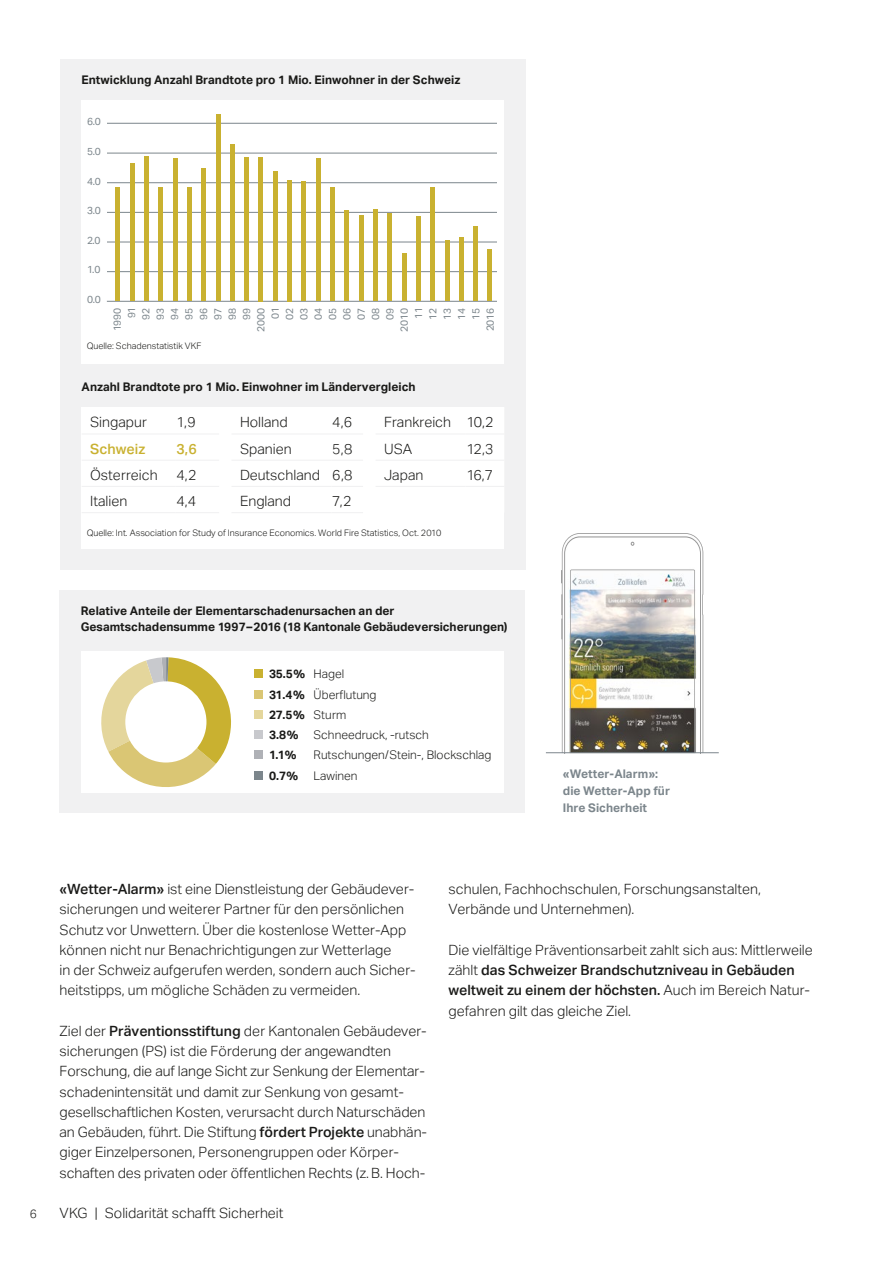
<style>
.page{position:relative;width:893px;height:1263px;background:#fff}
.page>*{position:absolute;margin:0;border:0;box-sizing:border-box;transform-origin:0 0}
.t1{font:300 14.25px/20.2px "Aktiv Grotesk";color:#1a1a18}
.t2{font:500 14.25px "Aktiv Grotesk";color:#c9b130}
.t3{font:700 12px/16.5px "Aktiv Grotesk";color:#1a1a18}
.t4{font:300 12px/20.2px "Aktiv Grotesk";color:#1a1a18}
.t5{font:700 12px/17.2px "Aktiv Grotesk";color:#7c868c}
.t6{font:10.2px/14.4px "Aktiv Grotesk";letter-spacing:-.045em;color:#7c868c;text-align:right}
.t7{font:300 9px "Aktiv Grotesk";color:#1a1a18}
.s1{font-weight:700}
.s2{font-weight:500}
</style>
<div class="page">
<div style="left:60px;top:590px;width:465px;height:223px;background:#f1f1f2"></div>
<div style="left:81px;top:651px;width:422px;height:142px;background:#fff"></div>
<div style="left:254px;top:669px;width:9px;height:9px;background:#c9b130"></div>
<div style="left:254px;top:690px;width:9px;height:9px;background:#dac674"></div>
<div style="left:254px;top:710px;width:9px;height:9px;background:#e4d69c"></div>
<div style="left:254px;top:730px;width:9px;height:9px;background:#c8c9cd"></div>
<div style="left:254px;top:750px;width:9px;height:9px;background:#afb1b6"></div>
<div style="left:254px;top:771px;width:9px;height:9px;background:#7c868c"></div>
<svg style="left:101px;top:657px;width:130px;height:130px"></svg>
<div style="left:125px;top:681px;width:81px;height:81px;background:#fff;border-radius:50%"></div>
<div style="left:60px;top:60px;width:465px;height:510px;background:#f1f1f2"></div>
<div style="left:82px;top:407px;width:422px;height:142px;background:#fff"></div>
<hr style="left:82px;top:433px;width:94px;height:1px;background:#f1f1f2">
<hr style="left:176px;top:433px;width:43px;height:1px;background:#f1f1f2">
<hr style="left:82px;top:460px;width:94px;height:1px;background:#f1f1f2">
<hr style="left:176px;top:460px;width:43px;height:1px;background:#f1f1f2">
<hr style="left:82px;top:486px;width:94px;height:1px;background:#f1f1f2">
<hr style="left:176px;top:486px;width:43px;height:1px;background:#f1f1f2">
<hr style="left:82px;top:512px;width:94px;height:1px;background:#f1f1f2">
<hr style="left:176px;top:512px;width:43px;height:1px;background:#f1f1f2">
<hr style="left:231px;top:433px;width:101px;height:1px;background:#f1f1f2">
<hr style="left:332px;top:433px;width:31px;height:1px;background:#f1f1f2">
<hr style="left:231px;top:460px;width:101px;height:1px;background:#f1f1f2">
<hr style="left:332px;top:460px;width:31px;height:1px;background:#f1f1f2">
<hr style="left:231px;top:486px;width:101px;height:1px;background:#f1f1f2">
<hr style="left:332px;top:486px;width:31px;height:1px;background:#f1f1f2">
<hr style="left:231px;top:512px;width:101px;height:1px;background:#f1f1f2">
<hr style="left:332px;top:512px;width:31px;height:1px;background:#f1f1f2">
<hr style="left:376px;top:433px;width:90px;height:1px;background:#f1f1f2">
<hr style="left:466px;top:433px;width:38px;height:1px;background:#f1f1f2">
<hr style="left:376px;top:460px;width:90px;height:1px;background:#f1f1f2">
<hr style="left:466px;top:460px;width:38px;height:1px;background:#f1f1f2">
<hr style="left:376px;top:486px;width:90px;height:1px;background:#f1f1f2">
<hr style="left:466px;top:486px;width:38px;height:1px;background:#f1f1f2">
<div style="left:82px;top:100px;width:422px;height:263px;background:#fff"></div>
<hr style="left:107px;top:301px;width:390px;height:1px;background:#7c868c">
<hr style="left:107px;top:271px;width:390px;height:1px;background:#7c868c">
<hr style="left:107px;top:242px;width:390px;height:1px;background:#7c868c">
<hr style="left:107px;top:212px;width:390px;height:1px;background:#7c868c">
<hr style="left:107px;top:182px;width:390px;height:1px;background:#7c868c">
<hr style="left:107px;top:153px;width:390px;height:1px;background:#7c868c">
<hr style="left:107px;top:123px;width:390px;height:1px;background:#7c868c">
<hr style="left:116px;top:188px;width:4px;height:113px;background:#c9b130">
<hr style="left:130px;top:164px;width:4px;height:137px;background:#c9b130">
<div style="left:144px;top:157px;width:5px;height:144px;background:#c9b130"></div>
<hr style="left:159px;top:188px;width:4px;height:113px;background:#c9b130">
<hr style="left:173px;top:158px;width:4px;height:143px;background:#c9b130">
<div style="left:187px;top:188px;width:5px;height:113px;background:#c9b130"></div>
<hr style="left:202px;top:168px;width:4px;height:133px;background:#c9b130">
<hr style="left:216px;top:115px;width:4px;height:186px;background:#c9b130">
<hr style="left:230px;top:144px;width:4px;height:157px;background:#c9b130">
<hr style="left:245px;top:158px;width:4px;height:143px;background:#c9b130">
<hr style="left:259px;top:157px;width:4px;height:144px;background:#c9b130">
<hr style="left:273px;top:171px;width:4px;height:130px;background:#c9b130">
<div style="left:287px;top:180px;width:5px;height:121px;background:#c9b130"></div>
<hr style="left:302px;top:181px;width:4px;height:120px;background:#c9b130">
<hr style="left:316px;top:158px;width:4px;height:143px;background:#c9b130">
<div style="left:330px;top:187px;width:5px;height:114px;background:#c9b130"></div>
<hr style="left:345px;top:211px;width:4px;height:90px;background:#c9b130">
<hr style="left:359px;top:216px;width:4px;height:85px;background:#c9b130">
<div style="left:373px;top:210px;width:5px;height:91px;background:#c9b130"></div>
<hr style="left:388px;top:214px;width:4px;height:87px;background:#c9b130">
<hr style="left:402px;top:253px;width:4px;height:48px;background:#c9b130">
<div style="left:416px;top:217px;width:5px;height:84px;background:#c9b130"></div>
<hr style="left:431px;top:187px;width:4px;height:114px;background:#c9b130">
<hr style="left:445px;top:240px;width:4px;height:61px;background:#c9b130">
<hr style="left:459px;top:238px;width:4px;height:63px;background:#c9b130">
<div style="left:473px;top:227px;width:5px;height:74px;background:#c9b130"></div>
<hr style="left:488px;top:250px;width:4px;height:51px;background:#c9b130">
<img style="left:561px;top:533px;width:142px;height:219px">
<hr style="left:546px;top:752px;width:173px;height:1px;background:#7c868c">
<p class="t3" style="left:82px;top:71px;width:380px">Entwicklung Anzahl Brandtote pro 1 Mio. Einwohner in der Schweiz</p>
<p class="t6" style="left:87px;top:114px;width:15px">6.0</p>
<p class="t6" style="left:87px;top:144px;width:15px">5.0</p>
<p class="t6" style="left:87px;top:174px;width:15px">4.0</p>
<p class="t6" style="left:87px;top:203px;width:15px">3.0</p>
<p class="t6" style="left:87px;top:233px;width:15px">2.0</p>
<p class="t6" style="left:87px;top:263px;width:15px">1.0</p>
<p class="t6" style="left:87px;top:292px;width:15px">0.0</p>
<p class="t6" style="left:110px;top:332px;width:26px;rotate:-90deg">1990<br>91<br>92<br>93<br>94<br>95<br>96<br>97<br>98<br>99<br>2000<br>01<br>02<br>03<br>04<br>05<br>06<br>07<br>08<br>09<br>2010<br>11<br>12<br>13<br>14<br>15<br>2016</p>
<p class="t7" style="left:87px;top:341px;width:116px">Quelle: Schadenstatistik VKF</p>
<p class="t3" style="left:82px;top:378px;width:336px">Anzahl Brandtote pro 1 Mio. Einwohner im Ländervergleich</p>
<p class="t1" style="left:90px;top:412px;width:58px">Singapur</p>
<p class="t1" style="left:176px;top:412px;width:21px">1,9</p>
<p class="t2" style="left:90px;top:440px;width:57px">Schweiz</p>
<p class="t2" style="left:176px;top:440px;width:22px">3,6</p>
<p class="t1" style="left:90px;top:465px;width:69px">Österreich</p>
<p class="t1" style="left:176px;top:465px;width:21px">4,2</p>
<p class="t1" style="left:90px;top:491px;width:39px">Italien</p>
<p class="t1" style="left:176px;top:491px;width:21px">4,4</p>
<p class="t1" style="left:240px;top:412px;width:49px">Holland</p>
<p class="t1" style="left:332px;top:412px;width:21px">4,6</p>
<p class="t1" style="left:240px;top:438px;width:53px">Spanien</p>
<p class="t1" style="left:384px;top:409px;width:111px;line-height:26.2px">Frankreich 10,2<br>USA</p>
<p class="t1" style="left:466px;top:438px;width:29px">12,3</p>
<p class="t1" style="left:240px;top:435px;width:114px;line-height:26.2px;text-align:justify;text-indent:92px">5,8<br>Deutschland 6,8<br>England</p>
<p class="t1" style="left:384px;top:465px;width:41px">Japan</p>
<p class="t1" style="left:466px;top:465px;width:28px">16,7</p>
<p class="t1" style="left:332px;top:491px;width:21px">7,2</p>
<p class="t7" style="left:87px;top:527px;width:356px">Quelle: Int. Association for Study of Insurance Economics. World Fire Statistics, Oct. 2010</p>
<p class="t3" style="left:81px;top:602px;width:428px">Relative Anteile der Elementarschadenursachen an der<br>Gesamtschadensumme 1997– 2016 (18 Kantonale Gebäudeversicherungen)</p>
<p class="t4" style="left:269px;top:664px;width:109px"><span class="s1">35.5%</span> Hagel<br><span class="s1">31.4%</span> Überflutung<br><span class="s1">27.5%</span> Sturm<br><span class="s1">3.8%</span></p>
<p class="t4" style="left:314px;top:725px;width:117px">Schneedruck, -rutsch</p>
<p class="t3" style="left:269px;top:746px;width:29px">1.1%</p>
<p class="t4" style="left:314px;top:745px;width:179px">Rutschungen/Stein-, Blockschlag</p>
<p class="t3" style="left:269px;top:767px;width:31px">0.7%</p>
<p class="t4" style="left:314px;top:765px;width:45px">Lawinen</p>
<p class="t5" style="left:563px;top:765px;width:109px">«Wetter-Alarm»: die Wetter-App für<br>Ihre Sicherheit</p>
<p class="t1" style="left:60px;top:879px;width:358px"><span class="s2">«Wetter-Alarm»</span> ist eine Dienstleistung der Gebäudever&shy;sicherungen und weiterer Partner für den persönlichen Schutz vor Unwettern. Über die kostenlose Wetter-App können nicht nur Benachrichtigungen zur Wetterlage<br>in der Schweiz aufgerufen werden, sondern auch Sicher&shy;heitstipps, um mögliche Schäden zu vermeiden.</p>
<p class="t1" style="left:60px;top:1021px;width:369px">Ziel der <span class="s2">Präventionsstiftung</span> der Kantonalen Gebäudever&shy;sicherungen (PS) ist die Förderung der angewandten Forschung, die auf lange Sicht zur Senkung der Elementar&shy;schadenintensität und damit zur Senkung von gesamt&shy;gesellschaftlichen Kosten, verursacht durch Naturschäden an Gebäuden, führt. Die Stiftung <span class="s2">fördert Projekte</span> unabhän&shy;giger Einzelpersonen, Personengruppen oder Körper&shy;schaften des privaten oder öffentlichen Rechts (z. B. Hoch-</p>
<p class="t4" style="left:30px;top:1204px;width:9px">6</p>
<p class="t1" style="left:60px;top:1203px;width:226px">VKG | Solidarität schafft Sicherheit</p>
<p class="t1" style="left:449px;top:879px;width:314px">schulen, Fachhochschulen, Forschungsanstalten,<br>Verbände und Unternehmen).</p>
<p class="t1" style="left:449px;top:940px;width:366px">Die vielfältige Präventionsarbeit zahlt sich aus: Mittlerweile zählt <span class="s2">das Schweizer Brandschutzniveau in Gebäuden weltweit zu einem der höchsten.</span> Auch im Bereich Natur&shy;gefahren gilt das gleiche Ziel.</p>
</div>
